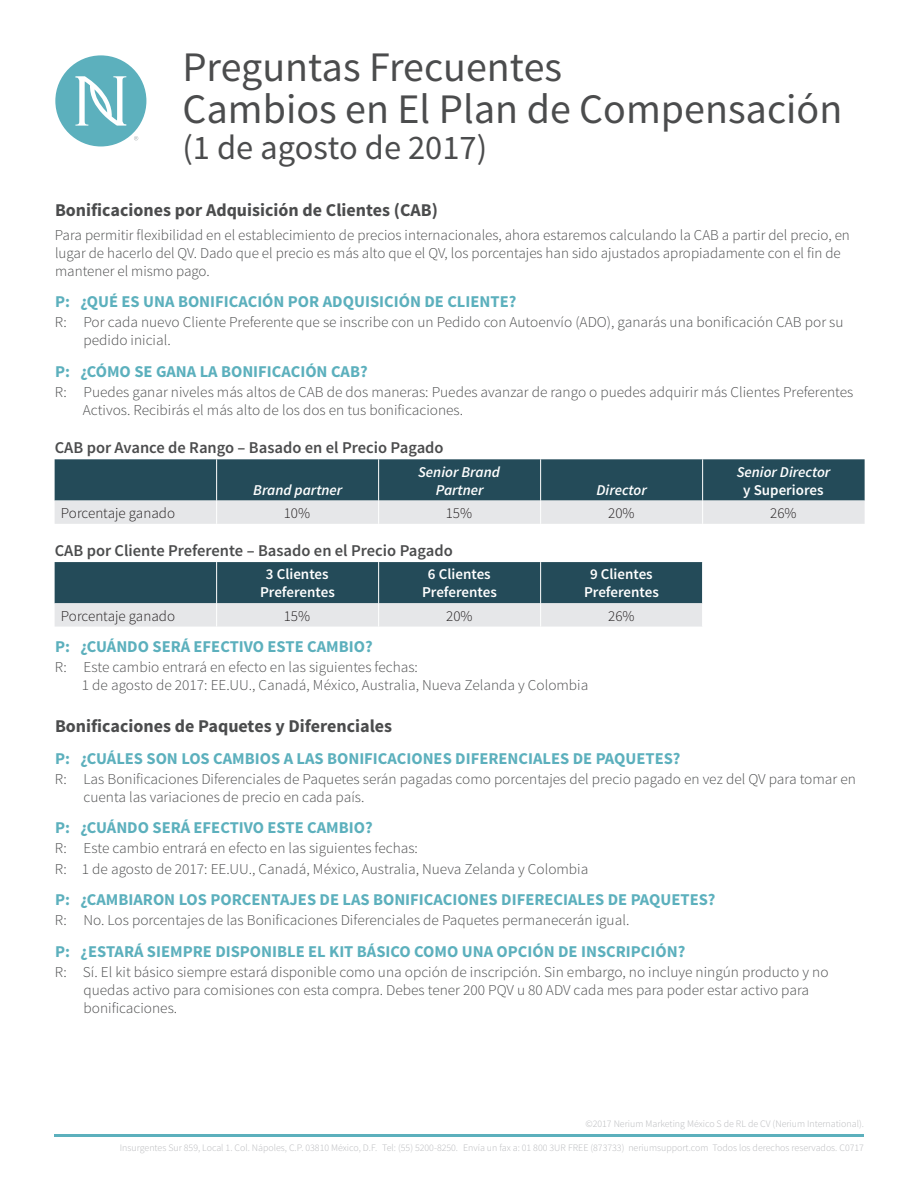
<style>
.page{position:relative;width:918px;height:1188px;background:#fff}
.page>*{position:absolute;margin:0;border:0;box-sizing:border-box;transform-origin:0 0}
.Headline_Source{font:42px "Source Sans Pro";color:#4b4c4d}
.Headline_Source-2{font:34.5px "Source Sans Pro";color:#4b4c4d}
.Section_Head{font:700 18px "Source Sans Pro";color:#4b4c4d}
.t1{font:700 16.5px "Source Sans Pro";color:#5cb0bd}
.Subhead_Source{font:600 16.5px "Source Sans Pro";color:#4b4c4d}
.t2{font:300 15px/18px "Source Sans Pro";color:#4b4c4d}
.t3{font:italic 600 15px/18px "Source Sans Pro";color:#fff;text-align:center}
.t4{font:600 15px/18px "Source Sans Pro";color:#fff;text-align:center}
.t5{font:300 15px "Source Sans Pro";color:#231f20}
.t6{font:300 9.9px "Source Sans Pro";color:#b8b9bc}
.s1{font-style:normal}
</style>
<div class="page">
<hr style="left:54px;top:1134px;width:810px;height:3px;background:#5cb0bd">
<svg style="left:55px;top:459px;width:810px;height:65px;background:#6c858e"></svg>
<svg style="left:55px;top:562px;width:648px;height:65px;background:#6b848e"></svg>
<svg style="left:55px;top:55px;width:91px;height:91px"></svg>
<p class="Headline_Source" style="left:182px;top:41px;width:381px">Preguntas Frecuentes</p>
<p class="Headline_Source" style="left:182px;top:83px;width:661px">Cambios en El Plan de Compensación</p>
<p class="Headline_Source-2" style="left:182px;top:126px;width:306px">(1 de agosto de 2017)</p>
<p class="Section_Head" style="left:55px;top:198px;width:384px">Bonificaciones por Adquisición de Clientes (CAB)</p>
<p class="t2" style="left:55px;top:226px;width:796px">Para permitir flexibilidad en el establecimiento de precios internacionales, ahora estaremos calculando la CAB a partir del precio, en lugar de hacerlo del QV. Dado que el precio es más alto que el QV, los porcentajes han sido ajustados apropiadamente con el fin de mantener el mismo pago.</p>
<p class="t1" style="left:55px;top:291px;width:463px">PP: ¿QUÉ ES UNA BONIFICACIÓN POR ADQUISICIÓN DE CLIENTE?</p>
<p class="t2" style="left:84px;top:314px;width:761px;text-indent:-29px">RR: Por cada nuevo Cliente Preferente que se inscribe con un Pedido con Autoenvío (ADO), ganarás una bonificación CAB por su pedido inicial.</p>
<p class="t1" style="left:55px;top:361px;width:314px">PP: ¿CÓMO SE GANA LA BONIFICACIÓN CAB?</p>
<p class="t2" style="left:83px;top:383px;width:772px;text-indent:-28px">RR: Puedes ganar niveles más altos de CAB de dos maneras: Puedes avanzar de rango o puedes adquirir más Clientes Preferentes<br>Activos. Recibirás el más alto de los dos en tus bonificaciones.</p>
<p class="Subhead_Source" style="left:55px;top:437px;width:390px">CAB por Avance de Rango – Basado en el Precio Pagado</p>
<p class="t3" style="left:253px;top:481px;width:91px">Brand partner</p>
<p class="t3" style="left:418px;top:463px;width:83px">Senior Brand<br>Partner</p>
<p class="t3" style="left:737px;top:463px;width:95px">Senior Director <span class="s1">y Superiores</span></p>
<p class="t3" style="left:597px;top:481px;width:52px">Director</p>
<p class="t5" style="left:61px;top:504px;width:116px">Porcentaje ganado</p>
<p class="t5" style="left:284px;top:504px;width:28px">10%</p>
<p class="t5" style="left:446px;top:504px;width:28px">15%</p>
<p class="t5" style="left:608px;top:504px;width:28px">20%</p>
<p class="t5" style="left:770px;top:504px;width:28px">26%</p>
<p class="Subhead_Source" style="left:55px;top:540px;width:399px">CAB por Cliente Preferente – Basado en el Precio Pagado</p>
<p class="t4" style="left:260px;top:566px;width:76px">3 Clientes<br>Preferentes</p>
<p class="t4" style="left:422px;top:566px;width:76px">6 Clientes<br>Preferentes</p>
<p class="t4" style="left:584px;top:566px;width:76px">9 Clientes<br>Preferentes</p>
<p class="t5" style="left:61px;top:606px;width:116px">Porcentaje ganado</p>
<p class="t5" style="left:284px;top:606px;width:28px">15%</p>
<p class="t5" style="left:446px;top:606px;width:28px">20%</p>
<p class="t5" style="left:608px;top:606px;width:28px">26%</p>
<p class="t1" style="left:55px;top:636px;width:319px">PP: ¿CUÁNDO SERÁ EFECTIVO ESTE CAMBIO?</p>
<p class="t2" style="left:82px;top:658px;width:508px;text-indent:-27px">RR: Este cambio entrará en efecto en las siguientes fechas:<br>1 de agosto de 2017: EE.UU., Canadá, México, Australia, Nueva Zelanda y Colombia</p>
<p class="Section_Head" style="left:55px;top:715px;width:339px">Bonificaciones de Paquetes y Diferenciales</p>
<p class="t1" style="left:55px;top:748px;width:627px">PP: ¿CUÁLES SON LOS CAMBIOS A LAS BONIFICACIONES DIFERENCIALES DE PAQUETES?</p>
<p class="t2" style="left:84px;top:770px;width:774px;text-indent:-29px">RR: Las Bonificaciones Diferenciales de Paquetes serán pagadas como porcentajes del precio pagado en vez del QV para tomar en cuenta las variaciones de precio en cada país.</p>
<p class="t1" style="left:55px;top:817px;width:319px">PP: ¿CUÁNDO SERÁ EFECTIVO ESTE CAMBIO?</p>
<p class="t2" style="left:55px;top:840px;width:362px">RR: Este cambio entrará en efecto en las siguientes fechas:</p>
<p class="t2" style="left:55px;top:860px;width:535px">RR: 1 de agosto de 2017: EE.UU., Canadá, México, Australia, Nueva Zelanda y Colombia</p>
<p class="t1" style="left:55px;top:889px;width:662px">PP: ¿CAMBIARON LOS PORCENTAJES DE LAS BONIFICACIONES DIFERECIALES DE PAQUETES?</p>
<p class="t2" style="left:55px;top:911px;width:576px">RR: No. Los porcentajes de las Bonificaciones Diferenciales de Paquetes permanecerán igual.</p>
<p class="t1" style="left:55px;top:941px;width:632px">PP: ¿ESTARÁ SIEMPRE DISPONIBLE EL KIT BÁSICO COMO UNA OPCIÓN DE INSCRIPCIÓN?</p>
<p class="t2" style="left:84px;top:963px;width:746px;text-indent:-29px">RR: Sí. El kit básico siempre estará disponible como una opción de inscripción. Sin embargo, no incluye ningún producto y no quedas activo para comisiones con esta compra. Debes tener 200 PQV u 80 ADV cada mes para poder estar activo para bonificaciones.</p>
<p class="t6" style="left:585px;top:1118px;width:280px">©2017 Nerium Marketing México S de RL de CV (Nerium International).</p>
<p class="t6" style="left:120px;top:1142px;width:746px">Insurgentes Sur 859, Local 1. Col. Nápoles, C.P. 03810 México, D.F. Tel: (55) 5200-8250. Envía un fax a: 01 800 3UR FREE (873733) neriumsupport.com Todos los derechos reservados. C0717</p>
</div>
